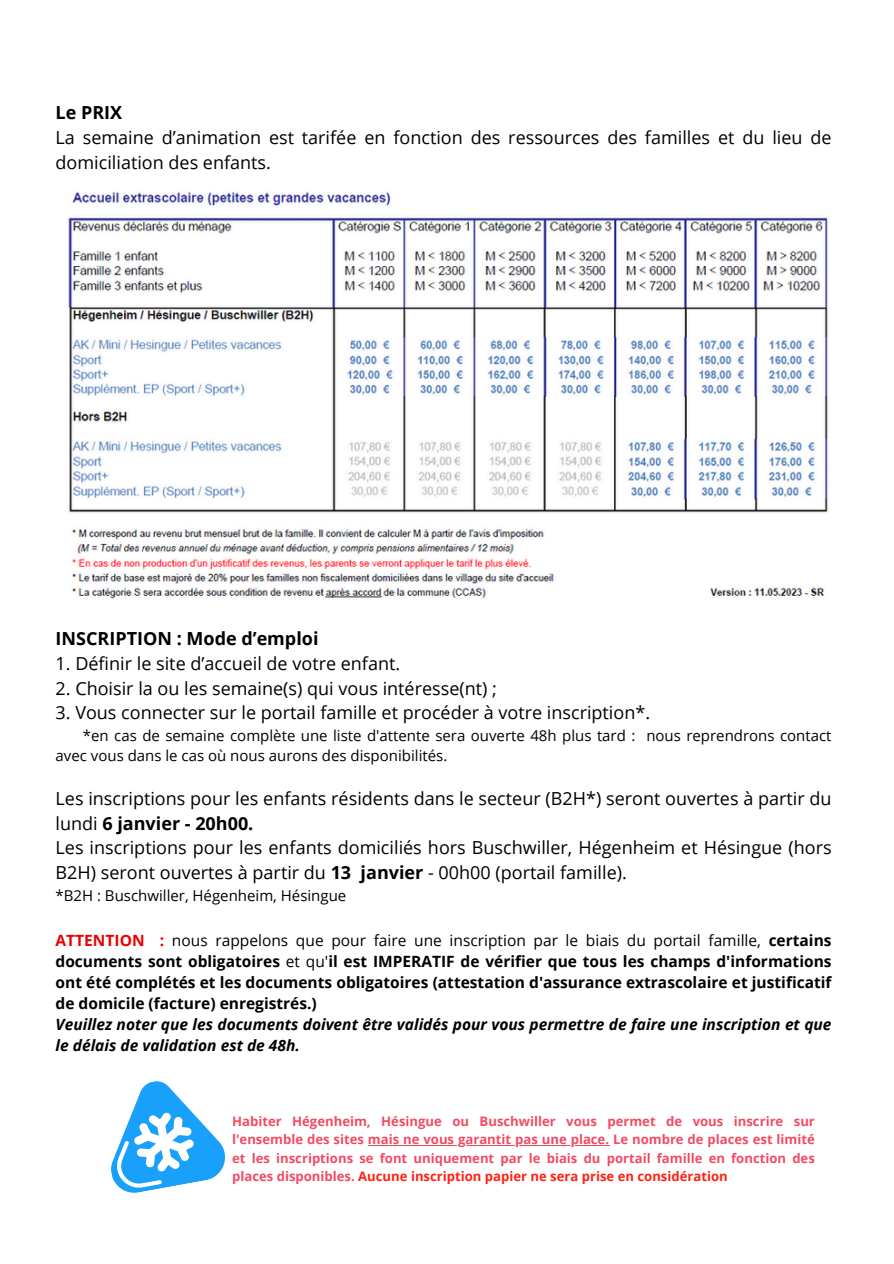
<style>
.page{position:relative;width:894px;height:1264px;background:#fff}
.page>*{position:absolute;margin:0;border:0;box-sizing:border-box;transform-origin:0 0}
.t1{font:18px/24.8px "Open Sans";color:#000}
.t2{font:700 18px "Open Sans";color:#000}
.t3{font:700 15.45px/21px "Open Sans";color:#000}
.t4{font:15px/20.2px "Open Sans";color:#000}
.t5{font:700 13.05px/18.1px "Open Sans";color:#f14b63}
.s1{font-weight:700}
.s2{color:#ea0000}
.s3{font-weight:400}
.s4{font-style:italic}
.s5{color:#ff2113}
</style>
<div class="page">
<img style="left:68px;top:192px;width:760px;height:407px">
<svg style="left:111px;top:1081px;width:115px;height:112px"></svg>
<hr style="left:368px;top:1145px;width:241px;height:1px;background:#f14b63">
<h1 class="t1" style="left:56px;top:100px;width:777px"><span class="s1">Le PRIX<br></span>La semaine d’animation est tarifée en fonction des ressources des familles et du lieu de domiciliation des enfants.</h1>
<h2 class="t2" style="left:56px;top:626px;width:264px">INSCRIPTION : Mode d’emploi</h2>
<h2 class="t1" style="left:56px;top:650px;width:346px">1. Définir le site d’accueil de votre enfant.</h2>
<h2 class="t1" style="left:56px;top:675px;width:443px">2. Choisir la ou les semaine(s) qui vous intéresse(nt) ;</h2>
<h2 class="t1" style="left:56px;top:700px;width:596px">3. Vous connecter sur le portail famille et procéder à votre inscription*.</h2>
<h2 class="t4" style="left:56px;top:725px;width:777px;text-indent:27px">*en cas de semaine complète une liste d'attente sera ouverte 48h plus tard : nous reprendrons contact avec vous dans le cas où nous aurons des disponibilités.</h2>
<h1 class="t1" style="left:56px;top:785px;width:777px">Les inscriptions pour les enfants résidents dans le secteur (B2H*) seront ouvertes à partir du lundi <span class="s1">6 janvier - 20h00.<br></span>Les inscriptions pour les enfants domiciliés hors Buschwiller, Hégenheim et Hésingue (hors B2H) seront ouvertes à partir du <span class="s1">13 janvier</span> - 00h00 (portail famille).</h1>
<h1 class="t4" style="left:56px;top:885px;width:292px">*B2H : Buschwiller, Hégenheim, Hésingue</h1>
<h2 class="t3" style="left:56px;top:929px;width:777px"><span class="s2">ATTENTION :</span> <span class="s3">nous rappelons que pour faire une inscription par le biais du portail famille,</span> certains documents sont obligatoires <span class="s3">et qu'</span>il est IMPERATIF de vérifier que tous les champs d'informations ont été complétés et les documents obligatoires (attestation d'assurance extrascolaire et justificatif de domicile (facture) enregistrés.)<br><span class="s4">Veuillez noter que les documents doivent être validés pour vous permettre de faire une inscription et que le délais de validation est de 48h.</span></h2>
<p class="t5" style="left:232px;top:1111px;width:584px">Habiter Hégenheim, Hésingue ou Buschwiller vous permet de vous inscrire sur l'ensemble des sites mais ne vous garantit pas une place. Le nombre de places est limité</p>
<p class="t5" style="left:232px;top:1148px;width:584px">et les inscriptions se font uniquement par le biais du portail famille en fonction des places disponibles. <span class="s5">Aucune inscription papier ne sera prise en considération</span></p>
</div>
